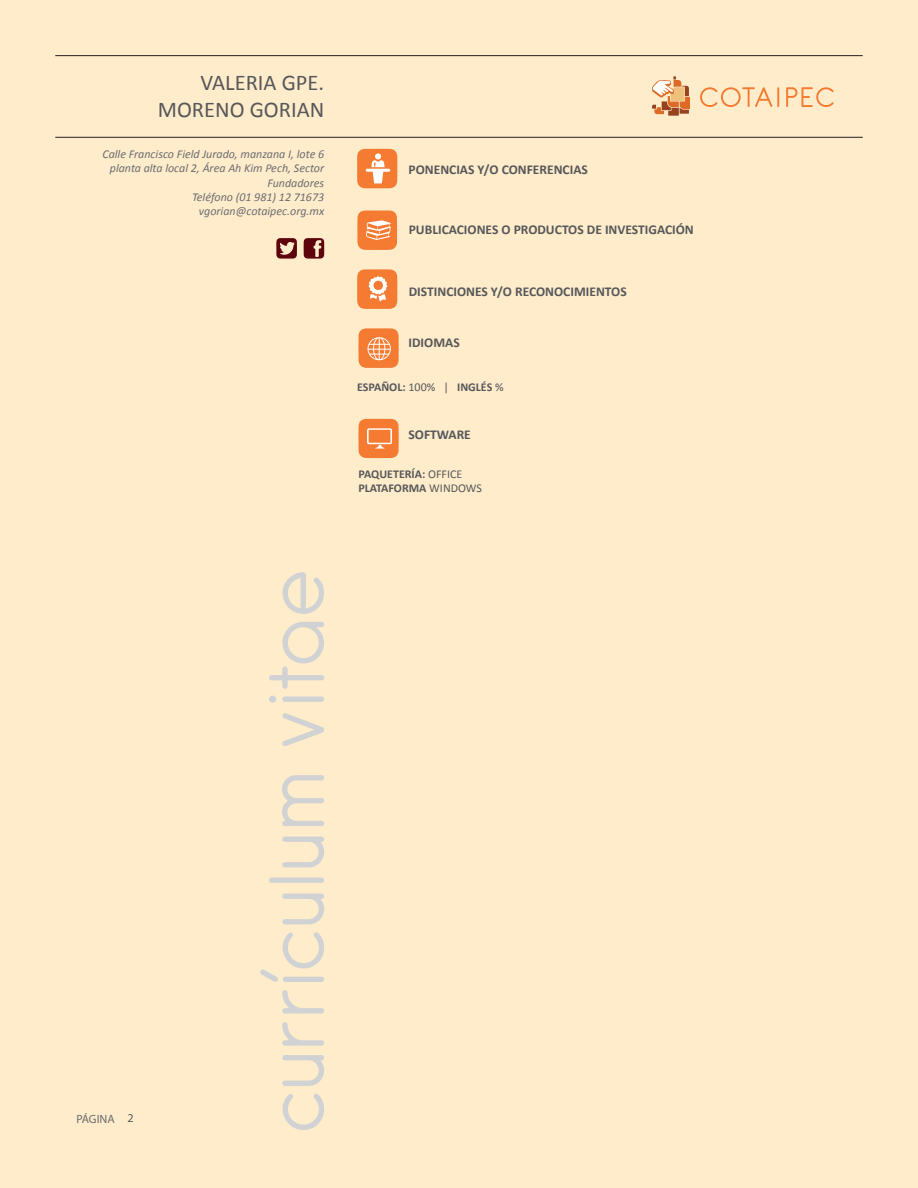
<style>
.page{position:relative;width:918px;height:1188px;background:#feeccb}
.page>*{position:absolute;margin:0;border:0;box-sizing:border-box;transform-origin:0 0}
.t1{font:22.5px/27px "Calibri";color:#57585a;text-align:right}
.t2{font:700 13.5px "Calibri";color:#57585a}
.t3{font:italic 12px/14.4px "Calibri";color:#6c6d70;text-align:right}
.t4{font:700 12px "Calibri";color:#57585a}
.t5{font:12px "Myriad Pro";color:#6c6d70}
.s1{font-weight:400}
.s2{color:#57585a}
</style>
<div class="page">
<hr style="left:55px;top:55px;width:808px;height:1px;background:#231f20">
<hr style="left:55px;top:137px;width:808px;height:1px;background:#231f20">
<svg style="left:304px;top:238px;width:20px;height:21px"></svg>
<svg style="left:276px;top:238px;width:21px;height:21px"></svg>
<svg style="left:700px;top:87px;width:79px;height:20px"></svg>
<svg style="left:786px;top:87px;width:48px;height:20px"></svg>
<svg style="left:652px;top:76px;width:38px;height:40px"></svg>
<svg style="left:283px;top:1094px;width:41px;height:36px"></svg>
<svg style="left:282px;top:1055px;width:42px;height:31px"></svg>
<svg style="left:282px;top:1022px;width:42px;height:24px"></svg>
<svg style="left:282px;top:990px;width:42px;height:24px"></svg>
<svg style="left:260px;top:932px;width:64px;height:50px"></svg>
<svg style="left:282px;top:894px;width:42px;height:30px"></svg>
<svg style="left:269px;top:878px;width:55px;height:5px"></svg>
<svg style="left:282px;top:837px;width:42px;height:30px"></svg>
<svg style="left:282px;top:775px;width:42px;height:51px"></svg>
<svg style="left:282px;top:713px;width:42px;height:33px"></svg>
<svg style="left:269px;top:696px;width:55px;height:7px"></svg>
<svg style="left:269px;top:622px;width:55px;height:67px"></svg>
<svg style="left:282px;top:572px;width:42px;height:42px"></svg>
<svg style="left:357px;top:149px;width:40px;height:39px;background:#f6965a"></svg>
<svg style="left:357px;top:269px;width:40px;height:40px;background:#f59356"></svg>
<svg style="left:357px;top:210px;width:40px;height:40px;background:#f59153"></svg>
<svg style="left:358px;top:419px;width:41px;height:39px;background:#f58b49"></svg>
<svg style="left:358px;top:328px;width:41px;height:40px;background:#f59051"></svg>
<h1 class="t1" style="left:158px;top:69px;width:168px">VALERIA GPE.<br>MORENO GORIAN</h1>
<p class="t3" style="left:102px;top:146px;width:223px">Calle Francisco Field Jurado, manzana I, lote 6 planta alta local 2, Área Ah Kim Pech, Sector<br>Fundadores<br>Teléfono (01 981) 12 71673 vgorian@cotaipec.org.mx</p>
<p class="t2" style="left:409px;top:161px;width:181px">PONENCIAS Y/O CONFERENCIAS</p>
<p class="t2" style="left:409px;top:221px;width:287px">PUBLICACIONES O PRODUCTOS DE INVESTIGACIÓN</p>
<p class="t2" style="left:409px;top:283px;width:219px">DISTINCIONES Y/O RECONOCIMIENTOS</p>
<p class="t2" style="left:409px;top:334px;width:53px">IDIOMAS</p>
<p class="t4" style="left:357px;top:379px;width:148px">ESPAÑOL: <span class="s1">100% |</span> INGLÉS <span class="s1">%</span></p>
<p class="t2" style="left:409px;top:426px;width:64px">SOFTWARE</p>
<p class="t4" style="left:358px;top:466px;width:105px">PAQUETERÍA: <span class="s1">OFFICE</span></p>
<p class="t4" style="left:358px;top:481px;width:125px">PLATAFORMA <span class="s1">WINDOWS</span></p>
<p class="t5" style="left:76px;top:1112px;width:59px">PÁGINA <span class="s2">2</span></p>
</div>
